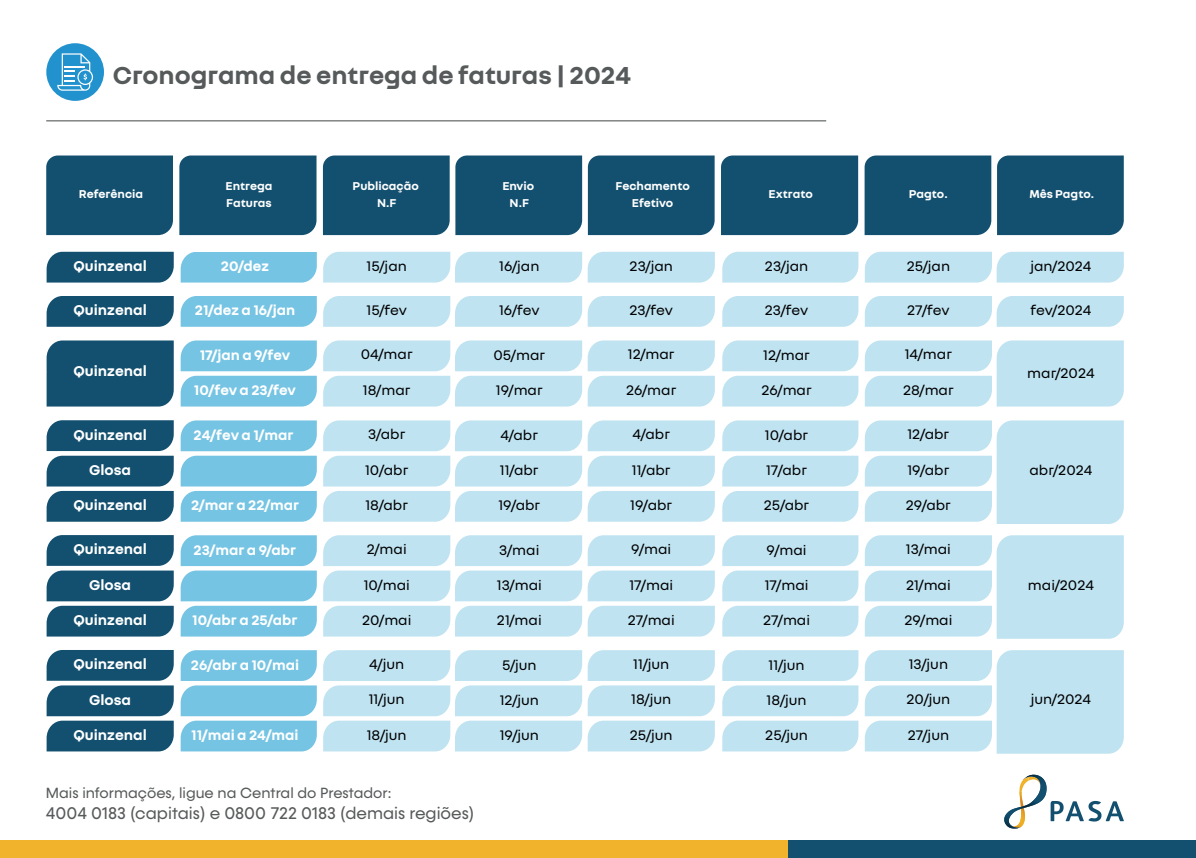
<style>
.page{position:relative;width:1196px;height:858px;background:#fff}
.page>*{position:absolute;margin:0;border:0;box-sizing:border-box;transform-origin:0 0}
.t1{font:700 26.55px "Nouvel R";color:#575a5b}
.t2{font:16.95px "Konnect";color:#575a5b}
.t3{font:700 15.3px "Nouvel R";color:#fff}
.t4{font:15px "Nouvel R";color:#000001}
.t5{font:700 15px "Nouvel R";color:#fff}
.t6{font:14.85px "Konnect";color:#575a5b}
.t7{font:700 12.3px/17.4px "Nouvel R";color:#fff;text-align:center}
</style>
<div class="page">
<div style="left:47px;top:340px;width:127px;height:66px;background:#13506f"></div>
<div style="left:46px;top:43px;width:58px;height:58px;background:#2292ce;border-radius:50%"></div>
<svg style="left:57px;top:53px;width:36px;height:38px"></svg>
<hr style="left:46px;top:120px;width:780px;height:1px;background:#575a5b">
<div style="left:46px;top:155px;width:127px;height:80px;background:#13506f"></div>
<div style="left:47px;top:252px;width:127px;height:31px;background:#13506f"></div>
<svg style="left:47px;top:420px;width:127px;height:102px;background:#2f6580"></svg>
<div style="left:181px;top:252px;width:136px;height:31px;background:#76c4e3"></div>
<div style="left:179px;top:155px;width:137px;height:80px;background:#13506f"></div>
<div style="left:323px;top:155px;width:126px;height:80px;background:#13506f"></div>
<div style="left:455px;top:155px;width:259px;height:80px;background:#13506f"></div>
<div style="left:722px;top:252px;width:136px;height:31px;background:#bfe3f1"></div>
<div style="left:721px;top:155px;width:137px;height:80px;background:#13506f"></div>
<div style="left:864px;top:155px;width:259px;height:80px;background:#13506f"></div>
<svg style="left:864px;top:252px;width:259px;height:31px;background:#c2e4f1"></svg>
<svg style="left:323px;top:252px;width:391px;height:31px;background:#c3e4f1"></svg>
<div style="left:47px;top:296px;width:127px;height:31px;background:#13506f"></div>
<div style="left:181px;top:296px;width:136px;height:31px;background:#76c4e3"></div>
<div style="left:722px;top:296px;width:136px;height:31px;background:#bfe3f1"></div>
<svg style="left:864px;top:296px;width:259px;height:31px;background:#c2e4f1"></svg>
<svg style="left:323px;top:296px;width:391px;height:31px;background:#c2e4f1"></svg>
<svg style="left:181px;top:340px;width:136px;height:66px;background:#83c9e5"></svg>
<svg style="left:722px;top:340px;width:136px;height:66px;background:#c5e5f2"></svg>
<svg style="left:864px;top:340px;width:259px;height:66px;background:#c4e5f2"></svg>
<svg style="left:323px;top:340px;width:391px;height:66px;background:#c6e6f2"></svg>
<div style="left:303px;top:841px;width:892px;height:17px;background:#13506f"></div>
<div style="left:0;top:841px;width:787px;height:17px;background:#f0b32b"></div>
<svg style="left:1004px;top:774px;width:119px;height:55px"></svg>
<img style="left:1009px;top:801px;width:30px;height:10px">
<svg style="left:181px;top:420px;width:136px;height:102px;background:#86cae6"></svg>
<svg style="left:722px;top:420px;width:136px;height:102px;background:#c6e6f2"></svg>
<svg style="left:864px;top:420px;width:259px;height:104px;background:#c5e5f2"></svg>
<svg style="left:323px;top:420px;width:391px;height:102px;background:#c8e6f2"></svg>
<svg style="left:47px;top:535px;width:127px;height:101px;background:#2e647f"></svg>
<svg style="left:181px;top:535px;width:136px;height:101px;background:#85cae6"></svg>
<svg style="left:722px;top:535px;width:136px;height:101px;background:#c6e6f2"></svg>
<svg style="left:864px;top:535px;width:259px;height:104px;background:#c5e5f2"></svg>
<svg style="left:323px;top:535px;width:391px;height:101px;background:#c7e6f2"></svg>
<svg style="left:47px;top:650px;width:127px;height:101px;background:#2e647f"></svg>
<svg style="left:181px;top:650px;width:136px;height:101px;background:#85cae6"></svg>
<svg style="left:722px;top:650px;width:136px;height:101px;background:#c6e6f2"></svg>
<svg style="left:864px;top:650px;width:259px;height:104px;background:#c5e5f2"></svg>
<svg style="left:323px;top:650px;width:391px;height:101px;background:#c7e6f2"></svg>
<h1 class="t1" style="left:113px;top:58px;width:520px">Cronograma de entrega de faturas | 2024</h1>
<p class="t7" style="left:79px;top:185px;width:66px">Referência</p>
<p class="t7" style="left:225px;top:176px;width:48px;text-align:left">Entrega<br>Faturas</p>
<p class="t7" style="left:352px;top:176px;width:68px">Publicação<br>N.F</p>
<p class="t7" style="left:502px;top:176px;width:33px">Envio<br>N.F</p>
<p class="t7" style="left:615px;top:176px;width:76px">Fechamento<br>Efetivo</p>
<p class="t7" style="left:768px;top:185px;width:46px">Extrato</p>
<p class="t7" style="left:908px;top:185px;width:40px">Pagto.</p>
<p class="t7" style="left:1029px;top:185px;width:66px">Mês Pagto.</p>
<p class="t3" style="left:73px;top:256px;width:75px">Quinzenal</p>
<p class="t5" style="left:221px;top:256px;width:50px">20/dez</p>
<p class="t4" style="left:366px;top:256px;width:42px">15/jan</p>
<p class="t4" style="left:499px;top:257px;width:42px">16/jan</p>
<p class="t4" style="left:764px;top:257px;width:45px">23/jan</p>
<p class="t4" style="left:629px;top:256px;width:45px">23/jan</p>
<p class="t4" style="left:906px;top:256px;width:45px">25/jan</p>
<p class="t4" style="left:1030px;top:257px;width:63px">jan/2024</p>
<p class="t3" style="left:73px;top:300px;width:75px">Quinzenal</p>
<p class="t5" style="left:195px;top:301px;width:102px">21/dez a 16/jan</p>
<p class="t4" style="left:366px;top:300px;width:42px">15/fev</p>
<p class="t4" style="left:499px;top:301px;width:42px">16/fev</p>
<p class="t4" style="left:629px;top:300px;width:45px">23/fev</p>
<p class="t4" style="left:764px;top:301px;width:45px">23/fev</p>
<p class="t4" style="left:907px;top:300px;width:44px">27/fev</p>
<p class="t4" style="left:1030px;top:301px;width:63px">fev/2024</p>
<p class="t3" style="left:73px;top:361px;width:75px">Quinzenal</p>
<p class="t3" style="left:73px;top:425px;width:75px">Quinzenal</p>
<p class="t3" style="left:89px;top:460px;width:44px">Glosa</p>
<p class="t3" style="left:73px;top:495px;width:75px">Quinzenal</p>
<p class="t3" style="left:73px;top:539px;width:75px">Quinzenal</p>
<p class="t3" style="left:89px;top:575px;width:44px">Glosa</p>
<p class="t3" style="left:73px;top:610px;width:75px">Quinzenal</p>
<p class="t3" style="left:73px;top:654px;width:75px">Quinzenal</p>
<p class="t3" style="left:89px;top:690px;width:44px">Glosa</p>
<p class="t3" style="left:73px;top:725px;width:75px">Quinzenal</p>
<p class="t5" style="left:200px;top:345px;width:92px">17/jan a 9/fev</p>
<p class="t4" style="left:361px;top:345px;width:53px">04/mar</p>
<p class="t4" style="left:493px;top:345px;width:53px">05/mar</p>
<p class="t4" style="left:627px;top:345px;width:48px">12/mar</p>
<p class="t4" style="left:763px;top:345px;width:48px">12/mar</p>
<p class="t4" style="left:904px;top:345px;width:49px">14/mar</p>
<p class="t5" style="left:194px;top:380px;width:103px">10/fev a 23/fev</p>
<p class="t4" style="left:363px;top:380px;width:49px">18/mar</p>
<p class="t4" style="left:496px;top:380px;width:48px">19/mar</p>
<p class="t4" style="left:761px;top:380px;width:52px">26/mar</p>
<p class="t4" style="left:902px;top:380px;width:52px">28/mar</p>
<p class="t4" style="left:626px;top:380px;width:52px">26/mar</p>
<p class="t5" style="left:193px;top:425px;width:101px">24/fev a 1/mar</p>
<p class="t4" style="left:368px;top:425px;width:39px">3/abr</p>
<p class="t4" style="left:500px;top:425px;width:39px">4/abr</p>
<p class="t4" style="left:632px;top:425px;width:39px">4/abr</p>
<p class="t4" style="left:764px;top:425px;width:45px">10/abr</p>
<p class="t4" style="left:907px;top:425px;width:43px">12/abr</p>
<p class="t4" style="left:1027px;top:364px;width:69px">mar/2024</p>
<p class="t5" style="left:191px;top:496px;width:110px">2/mar a 22/mar</p>
<p class="t4" style="left:365px;top:460px;width:45px">10/abr</p>
<p class="t4" style="left:500px;top:460px;width:40px">11/abr</p>
<p class="t4" style="left:631px;top:460px;width:40px">11/abr</p>
<p class="t4" style="left:766px;top:460px;width:42px">17/abr</p>
<p class="t4" style="left:907px;top:460px;width:43px">19/abr</p>
<p class="t4" style="left:1029px;top:460px;width:64px">abr/2024</p>
<p class="t4" style="left:365px;top:495px;width:44px">18/abr</p>
<p class="t4" style="left:498px;top:496px;width:43px">19/abr</p>
<p class="t4" style="left:630px;top:495px;width:43px">19/abr</p>
<p class="t4" style="left:763px;top:496px;width:47px">25/abr</p>
<p class="t4" style="left:905px;top:495px;width:47px">29/abr</p>
<p class="t5" style="left:193px;top:540px;width:104px">23/mar a 9/abr</p>
<p class="t4" style="left:367px;top:540px;width:41px">2/mai</p>
<p class="t4" style="left:499px;top:540px;width:42px">3/mai</p>
<p class="t4" style="left:631px;top:540px;width:41px">9/mai</p>
<p class="t4" style="left:766px;top:540px;width:41px">9/mai</p>
<p class="t4" style="left:905px;top:540px;width:46px">13/mai</p>
<p class="t5" style="left:192px;top:610px;width:107px">10/abr a 25/abr</p>
<p class="t4" style="left:363px;top:575px;width:48px">10/mai</p>
<p class="t4" style="left:497px;top:575px;width:46px">13/mai</p>
<p class="t4" style="left:629px;top:575px;width:45px">17/mai</p>
<p class="t4" style="left:764px;top:575px;width:45px">17/mai</p>
<p class="t4" style="left:905px;top:575px;width:46px">21/mai</p>
<p class="t4" style="left:1027px;top:575px;width:67px">mai/2024</p>
<p class="t4" style="left:362px;top:610px;width:51px">20/mai</p>
<p class="t4" style="left:497px;top:610px;width:46px">21/mai</p>
<p class="t4" style="left:627px;top:610px;width:49px">27/mai</p>
<p class="t4" style="left:763px;top:610px;width:49px">27/mai</p>
<p class="t4" style="left:904px;top:610px;width:50px">29/mai</p>
<p class="t5" style="left:191px;top:655px;width:110px">26/abr a 10/mai</p>
<p class="t4" style="left:369px;top:654px;width:36px">4/jun</p>
<p class="t4" style="left:502px;top:655px;width:36px">5/jun</p>
<p class="t4" style="left:633px;top:654px;width:37px">11/jun</p>
<p class="t4" style="left:768px;top:655px;width:37px">11/jun</p>
<p class="t4" style="left:908px;top:654px;width:41px">13/jun</p>
<p class="t5" style="left:191px;top:725px;width:109px">11/mai a 24/mai</p>
<p class="t4" style="left:369px;top:690px;width:37px">11/jun</p>
<p class="t4" style="left:499px;top:690px;width:41px">12/jun</p>
<p class="t4" style="left:631px;top:690px;width:41px">18/jun</p>
<p class="t4" style="left:766px;top:690px;width:41px">18/jun</p>
<p class="t4" style="left:906px;top:690px;width:45px">20/jun</p>
<p class="t4" style="left:1030px;top:690px;width:62px">jun/2024</p>
<p class="t4" style="left:367px;top:725px;width:41px">18/jun</p>
<p class="t4" style="left:499px;top:725px;width:41px">19/jun</p>
<p class="t4" style="left:629px;top:725px;width:44px">25/jun</p>
<p class="t4" style="left:765px;top:725px;width:44px">25/jun</p>
<p class="t4" style="left:907px;top:725px;width:43px">27/jun</p>
<p class="t6" style="left:46px;top:785px;width:347px">Mais informações, ligue na Central do Prestador:</p>
<p class="t2" style="left:46px;top:803px;width:430px">4004 0183 (capitais) e 0800 722 0183 (demais regiões)</p>
</div>
